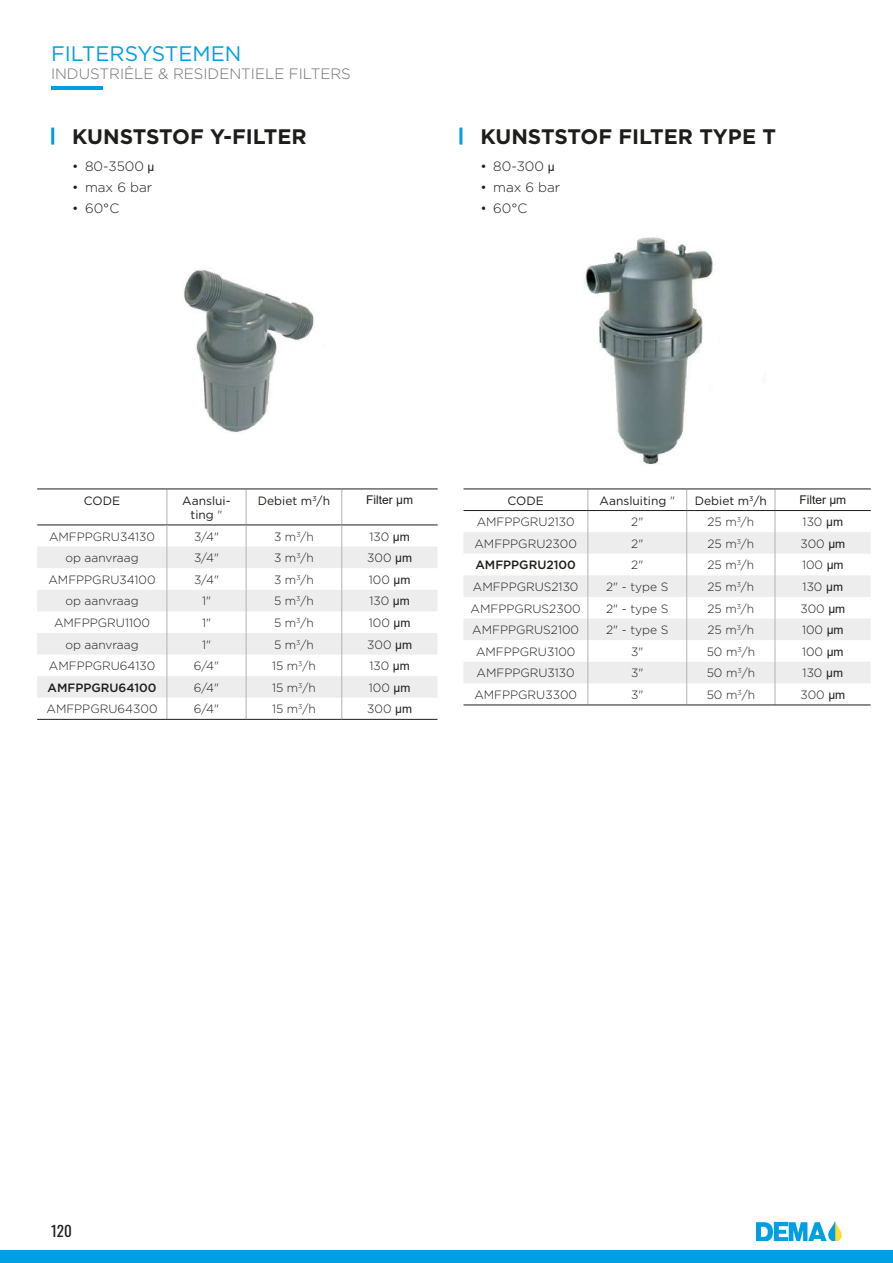
<style>
.page{position:relative;width:893px;height:1263px;background:#fff}
.page>*{position:absolute;margin:0;border:0;box-sizing:border-box;transform-origin:0 0}
.t1{font:700 21px "Gotham";color:#1d1d1b}
.t2{font:21px "Gotham";color:#009fe3}
.t3{font:300 15px "Gotham";color:#70706f}
.t4{font:15px "Oswald";color:#1d1d1b}
.t5{font:300 13.5px "Gotham";color:#1d1d1b}
.t6{font:300 12px "Gotham";color:#1d1d1b}
.t7{font:12px/14.4px "Gotham";color:#1d1d1b;text-align:center}
.t8{font:500 12px "Gotham";color:#1d1d1b}
.t9{font:12px "Arial";color:#1d1d1b}
.s1{font-family:"Arial";font-weight:400;font-size:12px}
.s2{font-weight:300}
.s3{font-family:"Arial";font-weight:400}
</style>
<div class="page">
<hr style="left:51px;top:87px;width:51px;height:3px;background:#009fe3">
<img style="left:757px;top:1221px;width:85px;height:19px">
<div style="left:0;top:1250px;width:893px;height:13px;background:#009fe3"></div>
<svg style="left:464px;top:532px;width:407px;height:151px;fill:#ededed"></svg>
<hr style="left:463px;top:489px;width:125px;height:1px;background:#1d1d1b">
<hr style="left:588px;top:489px;width:99px;height:1px;background:#1d1d1b">
<hr style="left:687px;top:489px;width:88px;height:1px;background:#1d1d1b">
<hr style="left:775px;top:489px;width:96px;height:1px;background:#1d1d1b">
<hr style="left:463px;top:510px;width:125px;height:1px;background:#1d1d1b">
<hr style="left:588px;top:510px;width:99px;height:1px;background:#1d1d1b">
<hr style="left:687px;top:510px;width:88px;height:1px;background:#1d1d1b">
<hr style="left:775px;top:510px;width:96px;height:1px;background:#1d1d1b">
<svg style="left:588px;top:489px;width:1px;height:215px"></svg>
<svg style="left:686px;top:489px;width:1px;height:215px"></svg>
<svg style="left:775px;top:489px;width:1px;height:215px"></svg>
<hr style="left:463px;top:704px;width:125px;height:1px;background:#1d1d1b">
<hr style="left:588px;top:704px;width:99px;height:1px;background:#1d1d1b">
<hr style="left:687px;top:704px;width:88px;height:1px;background:#1d1d1b">
<hr style="left:775px;top:704px;width:96px;height:1px;background:#1d1d1b">
<svg style="left:37px;top:546px;width:400px;height:152px;fill:#ededed"></svg>
<hr style="left:167px;top:489px;width:1px;height:36px;background:#b2b2b2">
<hr style="left:246px;top:489px;width:1px;height:36px;background:#b2b2b2">
<hr style="left:342px;top:489px;width:1px;height:36px;background:#b2b2b2">
<hr style="left:37px;top:489px;width:130px;height:1px;background:#1d1d1b">
<hr style="left:167px;top:489px;width:79px;height:1px;background:#1d1d1b">
<hr style="left:246px;top:489px;width:96px;height:1px;background:#1d1d1b">
<hr style="left:342px;top:489px;width:96px;height:1px;background:#1d1d1b">
<hr style="left:37px;top:525px;width:130px;height:1px;background:#1d1d1b">
<hr style="left:167px;top:525px;width:79px;height:1px;background:#1d1d1b">
<hr style="left:246px;top:525px;width:96px;height:1px;background:#1d1d1b">
<hr style="left:342px;top:525px;width:96px;height:1px;background:#1d1d1b">
<svg style="left:167px;top:525px;width:1px;height:194px"></svg>
<svg style="left:342px;top:525px;width:1px;height:194px"></svg>
<svg style="left:246px;top:525px;width:1px;height:194px"></svg>
<hr style="left:37px;top:719px;width:130px;height:1px;background:#1d1d1b">
<hr style="left:167px;top:719px;width:79px;height:1px;background:#1d1d1b">
<hr style="left:246px;top:719px;width:96px;height:1px;background:#1d1d1b">
<hr style="left:342px;top:719px;width:95px;height:1px;background:#1d1d1b">
<img style="left:183px;top:268px;width:131px;height:165px">
<img style="left:584px;top:237px;width:130px;height:228px">
<hr style="left:51px;top:128px;width:3px;height:17px;background:#009fe3">
<hr style="left:459px;top:128px;width:3px;height:17px;background:#009fe3">
<h1 class="t2" style="left:51px;top:40px;width:192px">FILTERSYSTEMEN</h1>
<p class="t3" style="left:51px;top:64px;width:301px">INDUSTRIÊLE &amp; RESIDENTIELE FILTERS</p>
<h1 class="t1" style="left:72px;top:123px;width:236px">KUNSTSTOF Y-FILTER</h1>
<h1 class="t1" style="left:480px;top:123px;width:297px">KUNSTSTOF FILTER TYPE T</h1>
<p class="t5" style="left:72px;top:158px;width:84px">• 80-3500 <span class="s1">µ</span></p>
<p class="t5" style="left:72px;top:179px;width:81px">• max 6 bar</p>
<p class="t5" style="left:72px;top:200px;width:49px">• 60°C</p>
<p class="t5" style="left:480px;top:158px;width:76px">• 80-300 <span class="s1">µ</span></p>
<p class="t5" style="left:480px;top:179px;width:81px">• max 6 bar</p>
<p class="t5" style="left:480px;top:200px;width:49px">• 60°C</p>
<p class="t7" style="left:84px;top:493px;width:38px">CODE</p>
<p class="t7" style="left:182px;top:493px;width:50px">Aanslui&shy;ting <span class="s2">"</span></p>
<p class="t7" style="left:258px;top:493px;width:74px">Debiet m<sup>3</sup>/h</p>
<p class="t9" style="left:366px;top:491px;width:48px">Filter µm</p>
<p class="t6" style="left:49px;top:529px;width:107px">AMFPPGRU34130</p>
<p class="t6" style="left:194px;top:529px;width:26px">3/4"</p>
<p class="t6" style="left:274px;top:529px;width:41px">3 m<sup>3</sup>/h</p>
<p class="t6" style="left:369px;top:529px;width:42px">130 <span class="s3">µm</span></p>
<p class="t6" style="left:65px;top:550px;width:75px">op aanvraag</p>
<p class="t6" style="left:194px;top:550px;width:26px">3/4"</p>
<p class="t6" style="left:274px;top:550px;width:41px">3 m<sup>3</sup>/h</p>
<p class="t6" style="left:367px;top:550px;width:46px">300 <span class="s3">µm</span></p>
<p class="t6" style="left:48px;top:572px;width:109px">AMFPPGRU34100</p>
<p class="t6" style="left:194px;top:572px;width:26px">3/4"</p>
<p class="t6" style="left:274px;top:572px;width:41px">3 m<sup>3</sup>/h</p>
<p class="t6" style="left:369px;top:572px;width:43px">100 <span class="s3">µm</span></p>
<p class="t6" style="left:65px;top:593px;width:75px">op aanvraag</p>
<p class="t6" style="left:202px;top:593px;width:10px">1"</p>
<p class="t6" style="left:274px;top:593px;width:41px">5 m<sup>3</sup>/h</p>
<p class="t6" style="left:369px;top:593px;width:42px">130 <span class="s3">µm</span></p>
<p class="t6" style="left:54px;top:615px;width:98px">AMFPPGRU1100</p>
<p class="t6" style="left:202px;top:615px;width:10px">1"</p>
<p class="t6" style="left:274px;top:615px;width:41px">5 m<sup>3</sup>/h</p>
<p class="t6" style="left:369px;top:615px;width:43px">100 <span class="s3">µm</span></p>
<p class="t6" style="left:65px;top:637px;width:75px">op aanvraag</p>
<p class="t6" style="left:202px;top:637px;width:10px">1"</p>
<p class="t6" style="left:274px;top:637px;width:41px">5 m<sup>3</sup>/h</p>
<p class="t6" style="left:367px;top:637px;width:46px">300 <span class="s3">µm</span></p>
<p class="t6" style="left:49px;top:658px;width:108px">AMFPPGRU64130</p>
<p class="t6" style="left:194px;top:658px;width:27px">6/4"</p>
<p class="t6" style="left:272px;top:658px;width:45px">15 m<sup>3</sup>/h</p>
<p class="t6" style="left:369px;top:658px;width:42px">130 <span class="s3">µm</span></p>
<p class="t8" style="left:48px;top:680px;width:110px">AMFPPGRU64100</p>
<p class="t6" style="left:194px;top:680px;width:27px">6/4"</p>
<p class="t6" style="left:272px;top:680px;width:45px">15 m<sup>3</sup>/h</p>
<p class="t6" style="left:369px;top:680px;width:43px">100 <span class="s3">µm</span></p>
<p class="t6" style="left:47px;top:701px;width:113px">AMFPPGRU64300</p>
<p class="t6" style="left:194px;top:701px;width:27px">6/4"</p>
<p class="t6" style="left:272px;top:701px;width:45px">15 m<sup>3</sup>/h</p>
<p class="t6" style="left:367px;top:701px;width:46px">300 <span class="s3">µm</span></p>
<p class="t7" style="left:508px;top:493px;width:38px">CODE</p>
<p class="t7" style="left:600px;top:493px;width:77px">Aansluiting <span class="s2">"</span></p>
<p class="t7" style="left:695px;top:493px;width:74px">Debiet m<sup>3</sup>/h</p>
<p class="t9" style="left:799px;top:491px;width:48px">Filter µm</p>
<p class="t6" style="left:477px;top:514px;width:99px">AMFPPGRU2130</p>
<p class="t6" style="left:631px;top:514px;width:13px">2"</p>
<p class="t6" style="left:707px;top:514px;width:48px">25 m<sup>3</sup>/h</p>
<p class="t6" style="left:803px;top:514px;width:42px">130 <span class="s3">µm</span></p>
<p class="t6" style="left:474px;top:536px;width:104px">AMFPPGRU2300</p>
<p class="t6" style="left:631px;top:536px;width:13px">2"</p>
<p class="t6" style="left:707px;top:536px;width:48px">25 m<sup>3</sup>/h</p>
<p class="t6" style="left:800px;top:536px;width:46px">300 <span class="s3">µm</span></p>
<p class="t8" style="left:475px;top:557px;width:102px">AMFPPGRU2100</p>
<p class="t6" style="left:631px;top:557px;width:13px">2"</p>
<p class="t6" style="left:707px;top:557px;width:48px">25 m<sup>3</sup>/h</p>
<p class="t6" style="left:802px;top:557px;width:43px">100 <span class="s3">µm</span></p>
<p class="t6" style="left:473px;top:579px;width:107px">AMFPPGRUS2130</p>
<p class="t6" style="left:606px;top:579px;width:64px">2" - type S</p>
<p class="t6" style="left:707px;top:579px;width:48px">25 m<sup>3</sup>/h</p>
<p class="t6" style="left:803px;top:579px;width:42px">130 <span class="s3">µm</span></p>
<p class="t6" style="left:471px;top:601px;width:112px">AMFPPGRUS2300</p>
<p class="t6" style="left:606px;top:601px;width:64px">2" - type S</p>
<p class="t6" style="left:707px;top:601px;width:48px">25 m<sup>3</sup>/h</p>
<p class="t6" style="left:800px;top:601px;width:46px">300 <span class="s3">µm</span></p>
<p class="t6" style="left:472px;top:622px;width:108px">AMFPPGRUS2100</p>
<p class="t6" style="left:606px;top:622px;width:64px">2" - type S</p>
<p class="t6" style="left:707px;top:622px;width:48px">25 m<sup>3</sup>/h</p>
<p class="t6" style="left:802px;top:622px;width:43px">100 <span class="s3">µm</span></p>
<p class="t6" style="left:476px;top:644px;width:101px">AMFPPGRU3100</p>
<p class="t6" style="left:631px;top:644px;width:14px">3"</p>
<p class="t6" style="left:707px;top:644px;width:50px">50 m<sup>3</sup>/h</p>
<p class="t6" style="left:802px;top:644px;width:43px">100 <span class="s3">µm</span></p>
<p class="t6" style="left:477px;top:665px;width:100px">AMFPPGRU3130</p>
<p class="t6" style="left:631px;top:665px;width:14px">3"</p>
<p class="t6" style="left:707px;top:665px;width:50px">50 m<sup>3</sup>/h</p>
<p class="t6" style="left:803px;top:665px;width:42px">130 <span class="s3">µm</span></p>
<p class="t6" style="left:474px;top:687px;width:104px">AMFPPGRU3300</p>
<p class="t6" style="left:631px;top:687px;width:14px">3"</p>
<p class="t6" style="left:707px;top:687px;width:50px">50 m<sup>3</sup>/h</p>
<p class="t6" style="left:800px;top:687px;width:46px">300 <span class="s3">µm</span></p>
<p class="t4" style="left:51px;top:1218px;width:22px">120</p>
</div>
